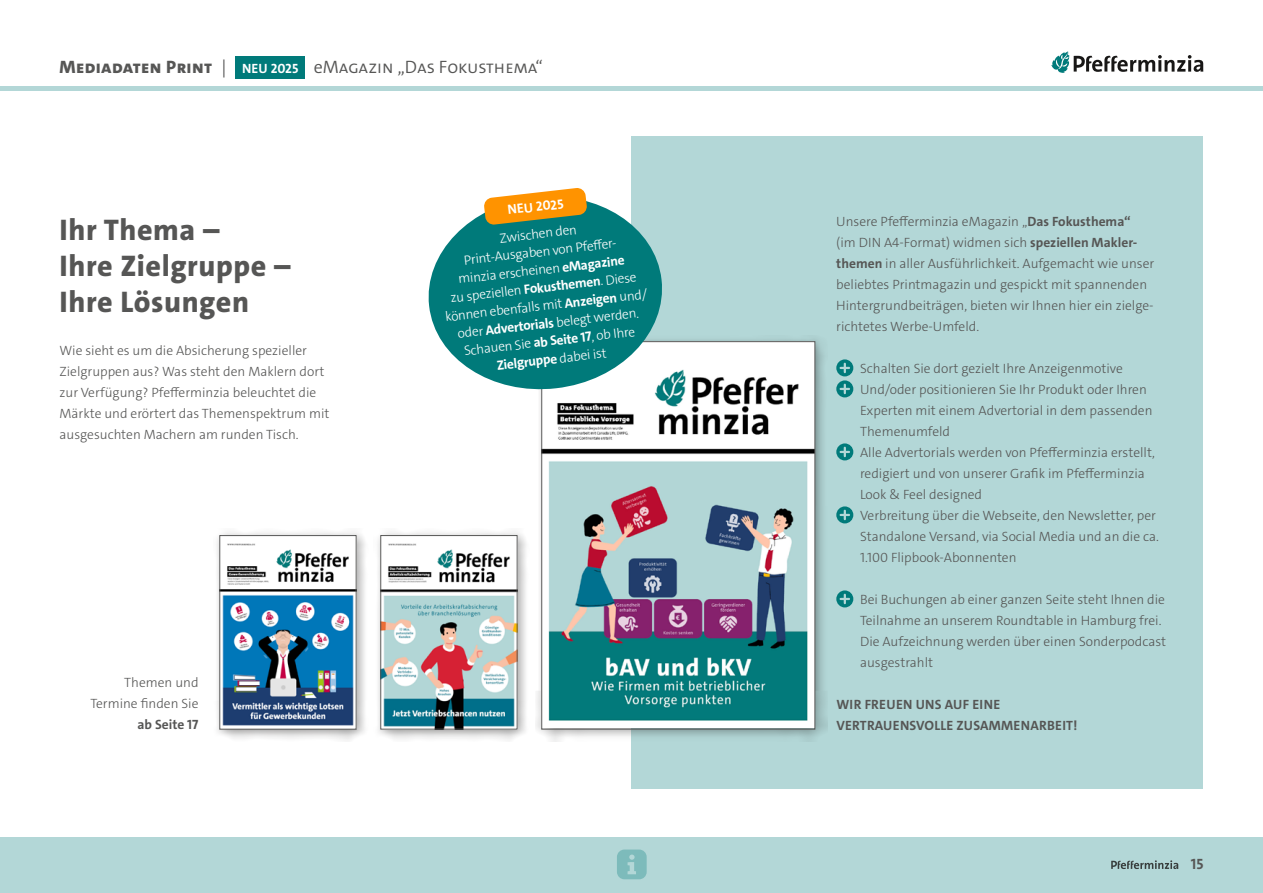
<style>
.page{position:relative;width:1263px;height:893px;background:#fff}
.page>*{position:absolute;margin:0;border:0;box-sizing:border-box;transform-origin:0 0}
.Head{font:800 30px/36px "The Sans C4 s";letter-spacing:.02em;color:#565655}
.Rubrik-Thema{font:300 18px "The Sans C4 s";color:#565655}
.Rubrik-Thema-2{font:800 18px "The Sans C4 s";letter-spacing:.02em;color:#565655}
.t1{font:700 15px "The Sans C4 s";color:#565655}
.Lauftext{font:300 13.5px/21px "The Sans C4 s";color:#565655}
.Lauftext-2{font:300 13.5px/18px "The Sans C4 s";color:#fff;text-align:center}
.Lauftext-3{font:700 13.5px/21px "The Sans C4 s";letter-spacing:.02em;color:#565655}
.Lauftext-4{font:700 13.5px "The Sans C4 s";color:#fff}
.s1{font-weight:300}
.s2{font-weight:700}
</style>
<div class="page">
<div style="left:0;top:838px;width:1263px;height:55px;background:#b3d7d7"></div>
<svg style="left:1111px;top:860px;width:67px;height:9px"></svg>
<div style="left:236px;top:56px;width:69px;height:23px;background:#007a7a"></div>
<svg style="left:617px;top:849px;width:30px;height:30px"></svg>
<svg style="left:1051px;top:51px;width:152px;height:22px"></svg>
<div style="left:631px;top:136px;width:572px;height:653px;background:#b3d7d7"></div>
<svg style="left:836px;top:359px;width:17px;height:17px"></svg>
<svg style="left:841px;top:364px;width:8px;height:8px"></svg>
<svg style="left:836px;top:380px;width:17px;height:17px"></svg>
<svg style="left:841px;top:385px;width:8px;height:8px"></svg>
<svg style="left:836px;top:443px;width:17px;height:17px"></svg>
<svg style="left:841px;top:448px;width:8px;height:8px"></svg>
<svg style="left:836px;top:506px;width:17px;height:17px"></svg>
<svg style="left:841px;top:511px;width:8px;height:8px"></svg>
<svg style="left:836px;top:590px;width:17px;height:17px"></svg>
<svg style="left:841px;top:595px;width:8px;height:8px"></svg>
<div style="left:535px;top:335px;width:293px;height:406px;background:#181716;opacity:.4"></div>
<img style="left:543px;top:343px;width:270px;height:384px">
<div style="left:541px;top:341px;width:274px;height:388px;border:1px solid #565655"></div>
<div style="left:374px;top:529px;width:156px;height:213px;background:#181716;opacity:.4"></div>
<img style="left:383px;top:537px;width:132px;height:190px">
<div style="left:213px;top:529px;width:156px;height:213px;background:#181716;opacity:.4"></div>
<img style="left:222px;top:537px;width:132px;height:190px">
<hr style="left:0;top:86px;width:1263px;height:4px;background:#b3d7d7">
<svg style="left:428px;top:201px;width:239px;height:195px;fill:#007a7a"></svg>
<svg style="left:484px;top:188px;width:103px;height:37px;background:#d89e36"></svg>
<p class="Rubrik-Thema-2" style="left:60px;top:55px;width:169px">Mediadaten Print <span class="s1">|</span></p>
<p class="Lauftext-4" style="left:242px;top:60px;width:58px">NEU 2025</p>
<p class="Rubrik-Thema" style="left:314px;top:55px;width:231px">eMagazin „Das Fokusthema“</p>
<p class="Lauftext-4" style="left:507px;top:201px;width:58px;rotate:-6deg">NEU 2025</p>
<p class="Lauftext-2" style="left:496px;top:206px;width:79px;line-height:21px;rotate:-6deg"><span class="s2">NEU<br></span>Zwischen den</p>
<p class="Lauftext-2" style="left:439px;top:253px;width:205px;rotate:-6deg">Print-Ausgaben von Pfeff er-<br>minzia erscheinen <span class="s2">eMagazine<br></span>zu speziellen <span class="s2">Fokusthemen</span>. Diese können ebenfalls mit <span class="s2">Anzeigen</span> und/ oder <span class="s2">Advertorials</span> belegt werden.<br>Schauen Sie <span class="s2">ab Seite 17</span>, ob Ihre<br><span class="s2">Zielgruppe</span> dabei ist</p>
<p class="Head" style="left:60px;top:212px;width:233px">Ihr Thema –<br>Ihre Zielgruppe –<br>Ihre Lösungen</p>
<p class="Lauftext" style="left:836px;top:211px;width:319px">Unsere Pfefferminzia eMagazin „<span class="s2">Das Fokusthema“<br></span>(im DIN A4-Format) widmen sich <span class="s2">speziellen Makler&shy;themen</span> in aller Ausführlichkeit. Aufgemacht wie unser beliebtes Printmagazin und gespickt mit spannenden Hintergrundbeiträgen, bieten wir Ihnen hier ein zielge&shy;richtetes Werbe-Umfeld.</p>
<p class="Lauftext" style="left:860px;top:358px;width:264px">Schalten Sie dort gezielt Ihre Anzeigenmotive</p>
<p class="Lauftext" style="left:860px;top:379px;width:294px">Und/oder positionieren Sie Ihr Produkt oder Ihren<br>Experten mit einem Advertorial in dem passenden<br>Themenumfeld</p>
<p class="Lauftext" style="left:860px;top:442px;width:296px">Alle Advertorials werden von Pfefferminzia erstellt, redigiert und von unserer Grafik im Pfefferminzia<br>Look &amp; Feel designed</p>
<p class="Lauftext" style="left:860px;top:505px;width:300px">Verbreitung über die Webseite, den Newsletter, per<br>Standalone Versand, via Social Media und an die ca.<br>1.100 Flipbook-Abonnenten</p>
<p class="Lauftext" style="left:860px;top:589px;width:308px">Bei Buchungen ab einer ganzen Seite steht Ihnen die Teilnahme an unserem Roundtable in Hamburg frei.<br>Die Aufzeichnung werden über einen Sonderpodcast ausgestrahlt</p>
<p class="Lauftext-3" style="left:836px;top:694px;width:243px">WIR FREUEN UNS AUF EINE<br>VERTRAUENSVOLLE ZUSAMMENARBEIT!</p>
<p class="Lauftext" style="left:60px;top:340px;width:272px">Wie sieht es um die Absicherung spezieller Zielgruppen aus? Was steht den Maklern dort zur Verfügung? Pfefferminzia beleuchtet die Märkte und erörtert das Themenspektrum mit ausgesuchten Machern am runden Tisch.</p>
<p class="Lauftext" style="left:90px;top:672px;width:110px;text-align:right">Themen und<br>Termine finden Sie <span class="s2">ab Seite 17</span></p>
<p class="t1" style="left:1191px;top:854px;width:14px">15</p>
</div>
